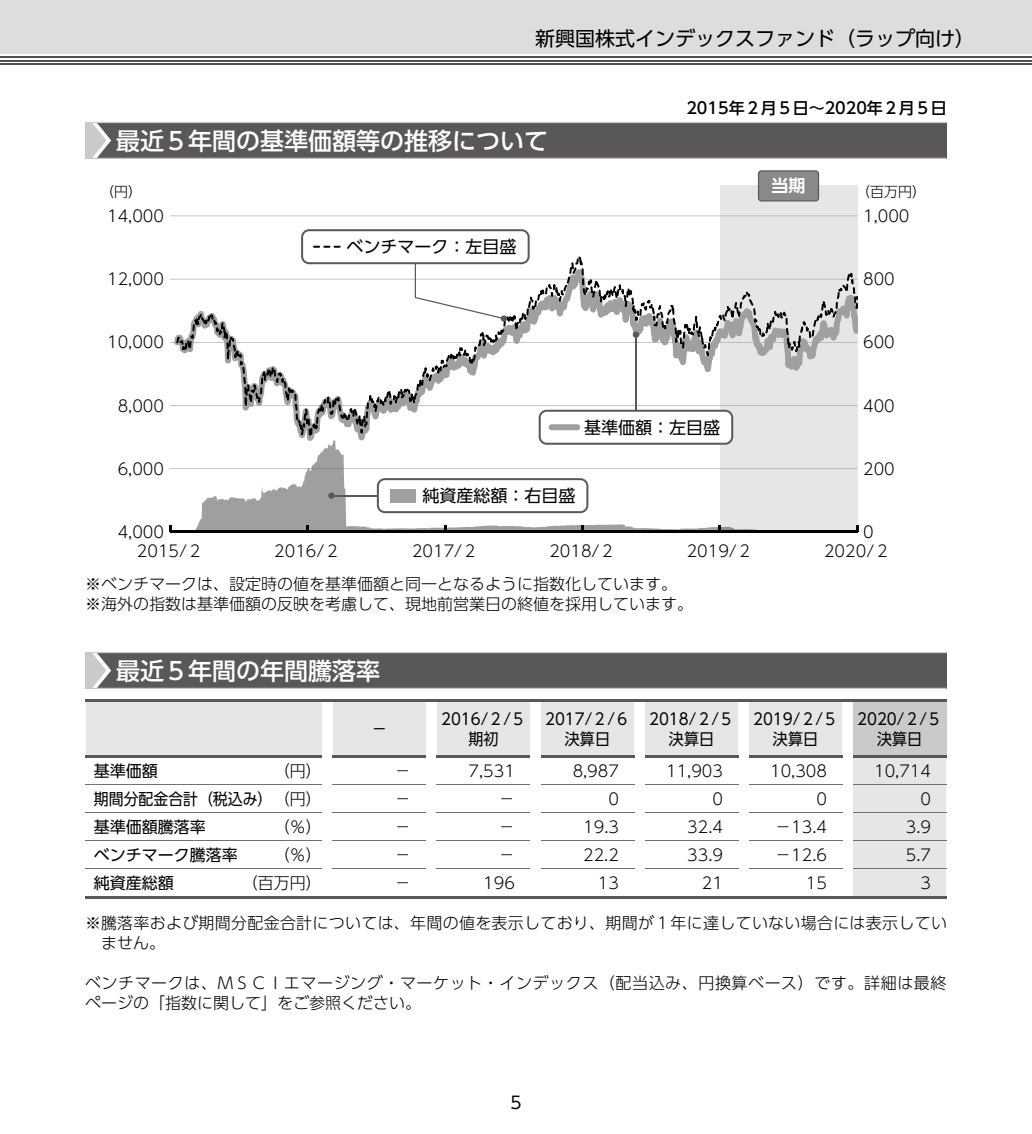
<style>
.page{position:relative;width:1032px;height:1134px;background:#fff}
.page>*{position:absolute;margin:0;border:0;box-sizing:border-box;transform-origin:0 0}
.t1{font:500 24px "UD Shin Go Pro";color:#fff}
.t2{font:20px "UD Shin Go Pro";color:#000}
.t3{font:17px "UD Shin Go Pro";color:#000}
.t4{font:700 17px "UD Shin Go Pro De";color:#fff}
.t5{font:300 16px/20px "UD Shin Go Pro";color:#000}
.t6{font:300 16px/20px "UD Shin Go Pro";letter-spacing:.035em;color:#000}
.t7{font:16px/20px "UD Shin Go Pro";color:#000;text-align:center;scale:.94 1}
.t8{font:16px "UD Shin Go Pro";color:#000}
.t9{font:500 16px "UD Shin Go Pro";color:#000}
.t10{font:16px "UD Shin Go Pro";color:#000;scale:.93 1}
.t11{font:300 14px "UD Shin Go Pro";color:#000}
.s1{font-weight:300}
</style>
<div class="page">
<div style="left:0;top:0;width:1032px;height:54px;background:#dcdddd"></div>
<hr style="left:0;top:63px;width:1032px;height:2px;background:#545251">
<hr style="left:0;top:60px;width:1032px;height:1px;background:#545251">
<hr style="left:0;top:56px;width:1032px;height:2px;background:#545251">
<div style="left:85px;top:122px;width:862px;height:36px;background:#595757"></div>
<hr style="left:85px;top:158px;width:861px;height:1px;background:#c9caca">
<hr style="left:85px;top:122px;width:862px;height:1px;background:#c9caca">
<svg style="left:85px;top:123px;width:26px;height:35px"></svg>
<div style="left:720px;top:186px;width:137px;height:346px;background:#e6e6e6"></div>
<svg style="left:758px;top:170px;width:61px;height:31px;background:#868585"></svg>
<svg style="left:170px;top:216px;width:687px;height:1px"></svg>
<svg style="left:177px;top:445px;width:543px;height:86px"></svg>
<svg style="left:170px;top:468px;width:687px;height:1px"></svg>
<svg style="left:176px;top:319px;width:681px;height:86px"></svg>
<svg style="left:719px;top:526px;width:139px;height:6px"></svg>
<hr style="left:170px;top:531px;width:687px;height:2px;background:#000">
<div style="left:500px;top:315px;width:7px;height:7px;background:#595757;border-radius:50%"></div>
<svg style="left:170px;top:229px;width:687px;height:90px"></svg>
<hr style="left:635px;top:334px;width:1px;height:93px;background:#595757">
<div style="left:633px;top:331px;width:6px;height:7px;background:#595757;border-radius:50%"></div>
<svg style="left:170px;top:405px;width:687px;height:40px"></svg>
<div style="left:549px;top:424px;width:31px;height:6px;background:#9fa0a0;border-radius:3px"></div>
<hr style="left:331px;top:495px;width:152px;height:1px;background:#595757">
<div style="left:328px;top:492px;width:7px;height:7px;background:#595757;border-radius:50%"></div>
<svg style="left:377px;top:478px;width:211px;height:35px"></svg>
<div style="left:390px;top:489px;width:25px;height:13px;background:#9fa0a0"></div>
<div style="left:85px;top:652px;width:862px;height:36px;background:#595757"></div>
<hr style="left:85px;top:688px;width:861px;height:1px;background:#c9caca">
<hr style="left:85px;top:652px;width:862px;height:1px;background:#c9caca">
<svg style="left:85px;top:653px;width:26px;height:35px"></svg>
<svg style="left:86px;top:700px;width:860px;height:198px"></svg>
<hr style="left:853px;top:896px;width:93px;height:2px;background:#595757">
<hr style="left:645px;top:756px;width:93px;height:2px;background:#595757">
<p class="t2" style="left:535px;top:22px;width:441px">新興国株式インデックスファンド（ラップ向け）</p>
<h1 class="t1" style="left:116px;top:121px;width:433px">最近５年間の基準価額等の推移について</h1>
<p class="t9" style="left:686px;top:95px;width:262px">2015年２月５日～2020年２月５日</p>
<p class="t11" style="left:100px;top:181px;width:43px">（円）</p>
<p class="t4" style="left:771px;top:172px;width:35px">当期</p>
<p class="t5" style="left:107px;top:205px;width:58px">14,000</p>
<p class="t5" style="left:107px;top:269px;width:58px">12,000</p>
<p class="t5" style="left:107px;top:332px;width:58px">10,000</p>
<p class="t5" style="left:118px;top:395px;width:48px">8,000</p>
<p class="t5" style="left:118px;top:458px;width:48px">6,000</p>
<p class="t5" style="left:118px;top:521px;width:48px">4,000</p>
<p class="t3" style="left:347px;top:233px;width:171px">ベンチマーク：左目盛</p>
<p class="t3" style="left:584px;top:413px;width:137px">基準価額：左目盛</p>
<p class="t3" style="left:422px;top:482px;width:155px">純資産総額：右目盛</p>
<p class="t11" style="left:856px;top:181px;width:71px">（百万円）</p>
<p class="t5" style="left:863px;top:205px;width:48px">1,000</p>
<p class="t5" style="left:863px;top:269px;width:33px">800</p>
<p class="t5" style="left:863px;top:332px;width:33px">600</p>
<p class="t5" style="left:863px;top:395px;width:33px">400</p>
<p class="t5" style="left:863px;top:458px;width:33px">200</p>
<p class="t5" style="left:863px;top:521px;width:12px">0</p>
<p class="t5" style="left:137px;top:540px;width:68px">2015/２</p>
<p class="t5" style="left:274px;top:540px;width:68px">2016/２</p>
<p class="t5" style="left:412px;top:540px;width:68px">2017/２</p>
<p class="t5" style="left:549px;top:540px;width:68px">2018/２</p>
<p class="t5" style="left:687px;top:540px;width:68px">2019/２</p>
<p class="t5" style="left:824px;top:540px;width:68px">2020/２</p>
<p class="t5" style="left:85px;top:573px;width:609px">※ベンチマークは、設定時の値を基準価額と同一となるように指数化しています。※海外の指数は基準価額の反映を考慮して、現地前営業日の終値を採用しています。</p>
<h1 class="t1" style="left:116px;top:651px;width:265px">最近５年間の年間騰落率</h1>
<p class="t8" style="left:371px;top:716px;width:17px">－</p>
<p class="t7" style="left:441px;top:708px;width:92px">2016/２/５期初</p>
<p class="t7" style="left:545px;top:708px;width:92px">2017/２/６決算日</p>
<p class="t7" style="left:649px;top:708px;width:92px">2018/２/５決算日</p>
<p class="t7" style="left:753px;top:708px;width:92px">2019/２/５決算日</p>
<p class="t7" style="left:857px;top:708px;width:92px">2020/２/５決算日</p>
<p class="t8" style="left:94px;top:758px;width:65px">基準価額</p>
<p class="t5" style="left:274px;top:761px;width:49px">（円）</p>
<p class="t5" style="left:395px;top:761px;width:17px">－</p>
<p class="t5" style="left:469px;top:761px;width:48px">7,531</p>
<p class="t5" style="left:573px;top:761px;width:48px">8,987</p>
<p class="t5" style="left:666px;top:761px;width:58px">11,903</p>
<p class="t5" style="left:770px;top:761px;width:58px">10,308</p>
<p class="t5" style="left:874px;top:761px;width:58px">10,714</p>
<p class="t10" style="left:94px;top:786px;width:247px">期間分配金合計（税込み）<span class="s1">（円）</span></p>
<p class="t5" style="left:395px;top:788px;width:17px">－</p>
<p class="t5" style="left:499px;top:788px;width:17px">－</p>
<p class="t5" style="left:608px;top:788px;width:12px">0</p>
<p class="t5" style="left:712px;top:788px;width:12px">0</p>
<p class="t5" style="left:816px;top:788px;width:12px">0</p>
<p class="t5" style="left:920px;top:788px;width:12px">0</p>
<p class="t8" style="left:94px;top:814px;width:113px">基準価額騰落率</p>
<p class="t5" style="left:274px;top:816px;width:49px">（％）</p>
<p class="t5" style="left:395px;top:816px;width:17px">－</p>
<p class="t5" style="left:499px;top:816px;width:17px">－</p>
<p class="t5" style="left:583px;top:816px;width:37px">19.3</p>
<p class="t5" style="left:687px;top:816px;width:37px">32.4</p>
<p class="t5" style="left:775px;top:816px;width:53px">－13.4</p>
<p class="t5" style="left:906px;top:816px;width:27px">3.9</p>
<p class="t8" style="left:94px;top:842px;width:145px">ベンチマーク騰落率</p>
<p class="t5" style="left:274px;top:844px;width:49px">（％）</p>
<p class="t5" style="left:395px;top:844px;width:17px">－</p>
<p class="t5" style="left:499px;top:844px;width:17px">－</p>
<p class="t5" style="left:583px;top:844px;width:37px">22.2</p>
<p class="t5" style="left:687px;top:844px;width:37px">33.9</p>
<p class="t5" style="left:775px;top:844px;width:53px">－12.6</p>
<p class="t5" style="left:906px;top:844px;width:27px">5.7</p>
<p class="t8" style="left:94px;top:870px;width:81px">純資産総額</p>
<p class="t5" style="left:242px;top:872px;width:81px">（百万円）</p>
<p class="t5" style="left:395px;top:872px;width:17px">－</p>
<p class="t5" style="left:483px;top:872px;width:33px">196</p>
<p class="t5" style="left:598px;top:872px;width:23px">13</p>
<p class="t5" style="left:702px;top:872px;width:23px">21</p>
<p class="t5" style="left:806px;top:872px;width:23px">15</p>
<p class="t5" style="left:920px;top:872px;width:12px">3</p>
<p class="t5" style="left:101px;top:912px;width:847px;text-indent:-16px">※騰落率および期間分配金合計については、年間の値を表示しており、期間が１年に達していない場合には表示していません。</p>
<p class="t6" style="left:85px;top:972px;width:863px">ベンチマークは、ＭＳＣＩエマージング・マーケット・インデックス（配当込み、円換算ベース）です。詳細は最終ページの「指数に関して」をご参照ください。</p>
<p class="t3" style="left:510px;top:1089px;width:13px">5</p>
</div>
